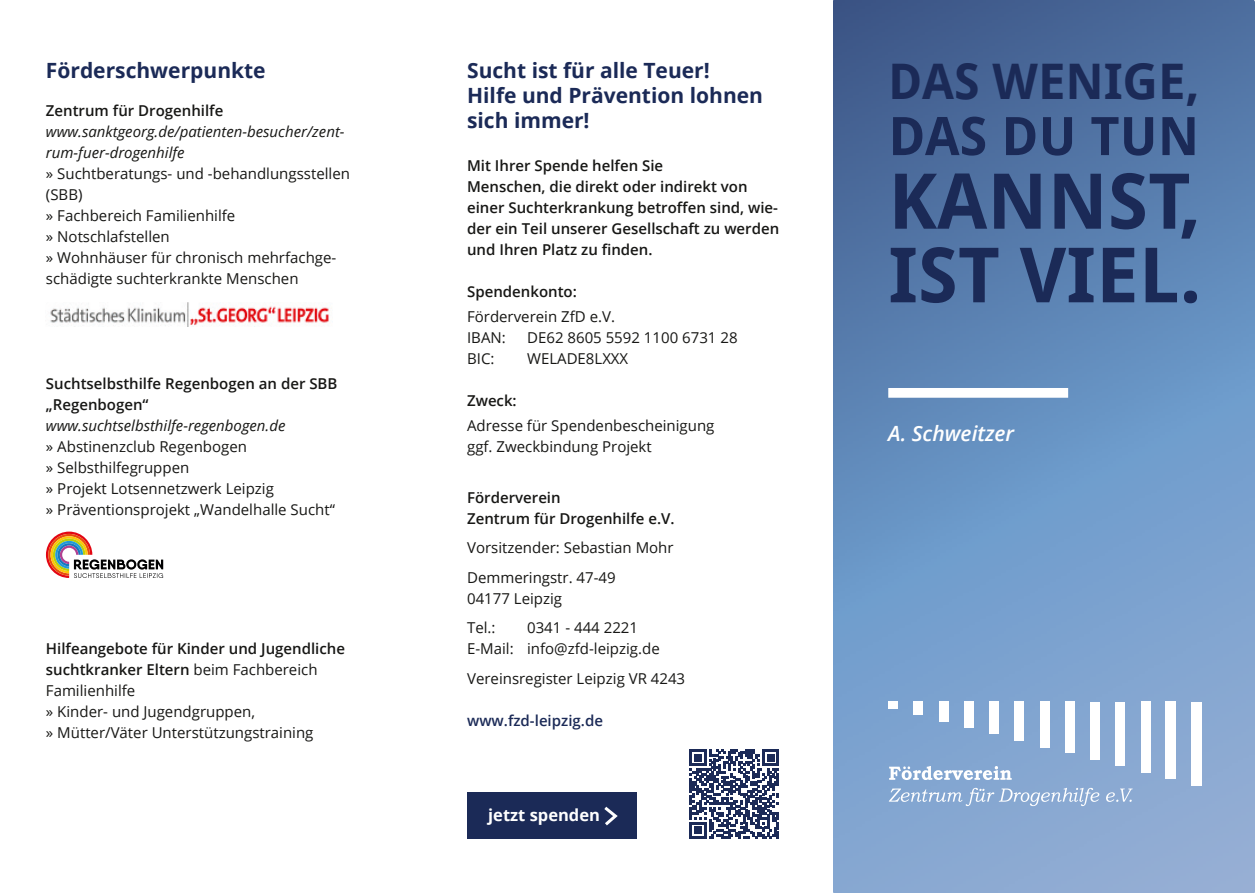
<style>
.page{position:relative;width:1255px;height:893px;background:#fff}
.page>*{position:absolute;margin:0;border:0;box-sizing:border-box;transform-origin:0 0}
.t1{font:700 76.95px "Droid Sans";color:#1b2a57}
.t2{font:700 76.35px "Droid Sans";color:#1b2a57}
.t3{font:700 53.1px "Droid Sans";color:#1b2a57}
.t4{font:700 49.05px "Droid Sans";color:#1b2a57}
.t5{font:700 21px/25.2px "Open Sans";color:#1b2a57}
.t6{font:italic 600 21px "Open Sans";color:#fff}
.t7{font:700 16.5px "Open Sans";color:#fff}
.t8{font:15px/21px "Open Sans";color:#171715}
.t9{font:600 15px/21px "Open Sans";color:#171715}
.t10{font:italic 15px/21px "Open Sans";color:#171715}
.t11{font:600 15px "Open Sans";color:#1b2a57}
.s1{font-weight:600}
</style>
<div class="page">
<img style="left:833px;top:0;width:421px;height:893px">
<div style="left:888px;top:388px;width:180px;height:10px;background:#fff"></div>
<svg style="left:889px;top:766px;width:122px;height:14px"></svg>
<svg style="left:888px;top:788px;width:211px;height:18px;background:#9db8d9"></svg>
<svg style="left:1105px;top:788px;width:27px;height:14px"></svg>
<div style="left:888px;top:702px;width:9px;height:7px;background:#fff"></div>
<div style="left:913px;top:702px;width:10px;height:13px;background:#fff"></div>
<div style="left:938px;top:702px;width:10px;height:20px;background:#fff"></div>
<div style="left:964px;top:702px;width:9px;height:26px;background:#fff"></div>
<div style="left:989px;top:702px;width:9px;height:32px;background:#fff"></div>
<div style="left:1014px;top:702px;width:10px;height:39px;background:#fff"></div>
<div style="left:1039px;top:702px;width:10px;height:46px;background:#fff"></div>
<div style="left:1065px;top:702px;width:9px;height:51px;background:#fff"></div>
<div style="left:1090px;top:702px;width:9px;height:58px;background:#fff"></div>
<div style="left:1115px;top:702px;width:10px;height:63px;background:#fff"></div>
<div style="left:1140px;top:702px;width:10px;height:71px;background:#fff"></div>
<div style="left:1165px;top:702px;width:11px;height:77px;background:#fff"></div>
<div style="left:1190px;top:702px;width:11px;height:83px;background:#fff"></div>
<img style="left:50px;top:303px;width:279px;height:24px">
<svg style="left:46px;top:532px;width:117px;height:46px"></svg>
<svg style="left:689px;top:749px;width:90px;height:90px"></svg>
<div style="left:467px;top:792px;width:169px;height:47px;background:#1b2a57"></div>
<svg style="left:604px;top:806px;width:14px;height:20px"></svg>
<h3 class="t5" style="left:46px;top:60px;width:221px">Förderschwerpunkte</h3>
<p class="t9" style="left:46px;top:102px;width:179px">Zentrum für Drogenhilfe</p>
<p class="t10" style="left:46px;top:123px;width:300px">www.sanktgeorg.de/patienten-besucher/zent&shy;rum-fuer-drogenhilfe</p>
<p class="t8" style="left:46px;top:165px;width:305px">» Suchtberatungs- und -behandlungsstellen (SBB)<br>» Fachbereich Familienhilfe<br>» Notschlafstellen<br>» Wohnhäuser für chronisch mehrfachge&shy;schädigte suchterkrankte Menschen</p>
<p class="t9" style="left:46px;top:375px;width:293px">Suchtselbsthilfe Regenbogen an der SBB „Regenbogen“</p>
<p class="t10" style="left:46px;top:417px;width:241px">www.suchtselbsthilfe-regenbogen.de</p>
<p class="t8" style="left:46px;top:438px;width:290px">» Abstinenzclub Regenbogen<br>» Selbsthilfegruppen<br>» Projekt Lotsennetzwerk Leipzig<br>» Präventionsprojekt „Wandelhalle Sucht“</p>
<p class="t8" style="left:46px;top:640px;width:300px"><span class="s1">Hilfeangebote für Kinder und Jugendliche suchtkranker Eltern</span> beim Fachbereich Familienhilfe<br>» Kinder- und Jugendgruppen,<br>» Mütter/Väter Unterstützungstraining</p>
<h3 class="t5" style="left:467px;top:60px;width:297px">Sucht ist für alle Teuer!<br>Hilfe und Prävention lohnen sich immer!</h3>
<p class="t9" style="left:467px;top:156px;width:313px">Mit Ihrer Spende helfen Sie<br>Menschen, die direkt oder indirekt von einer Suchterkrankung betro昀昀en sind, wie&shy;der ein Teil unserer Gesellschaft zu werden und Ihren Platz zu 昀椀nden.</p>
<p class="t9" style="left:467px;top:282px;width:111px">Spendenkonto:</p>
<p class="t8" style="left:467px;top:308px;width:149px">Förderverein ZfD e.V.<br>IBAN:</p>
<p class="t8" style="left:527px;top:329px;width:212px">DE62 8605 5592 1100 6731 28</p>
<p class="t8" style="left:467px;top:350px;width:29px">BIC:</p>
<p class="t8" style="left:527px;top:350px;width:103px">WELADE8LXXX</p>
<p class="t9" style="left:467px;top:390px;width:51px">Zweck:</p>
<p class="t8" style="left:467px;top:417px;width:249px">Adresse für Spendenbescheinigung ggf. Zweckbindung Projekt</p>
<p class="t9" style="left:467px;top:488px;width:209px">Förderverein<br>Zentrum für Drogenhilfe e.V.</p>
<p class="t8" style="left:467px;top:535px;width:208px;line-height:29.5px">Vorsitzender: Sebastian Mohr<br>Demmeringstr. 47-49</p>
<p class="t8" style="left:467px;top:585px;width:97px;line-height:29.5px">04177 Leipzig<br>Tel.:</p>
<p class="t8" style="left:467px;top:619px;width:194px;text-indent:60px">0341 - 444 2221<br>E-Mail: info@zfd-leipzig.de</p>
<p class="t8" style="left:467px;top:669px;width:220px">Vereinsregister Leipzig VR 4243</p>
<p class="t11" style="left:467px;top:710px;width:137px">www.fzd-leipzig.de</p>
<p class="t7" style="left:488px;top:808px;width:113px">jetzt spenden</p>
<h3 class="t4" style="left:888px;top:64px;width:313px">DAS WENIGE,</h3>
<h3 class="t3" style="left:888px;top:117px;width:312px">DAS DU TUN</h3>
<h1 class="t1" style="left:888px;top:173px;width:314px">KANNST,</h1>
<h2 class="t2" style="left:888px;top:247px;width:314px">IST VIEL.</h2>
<h3 class="t6" style="left:888px;top:422px;width:127px">A. Schweitzer</h3>
</div>
